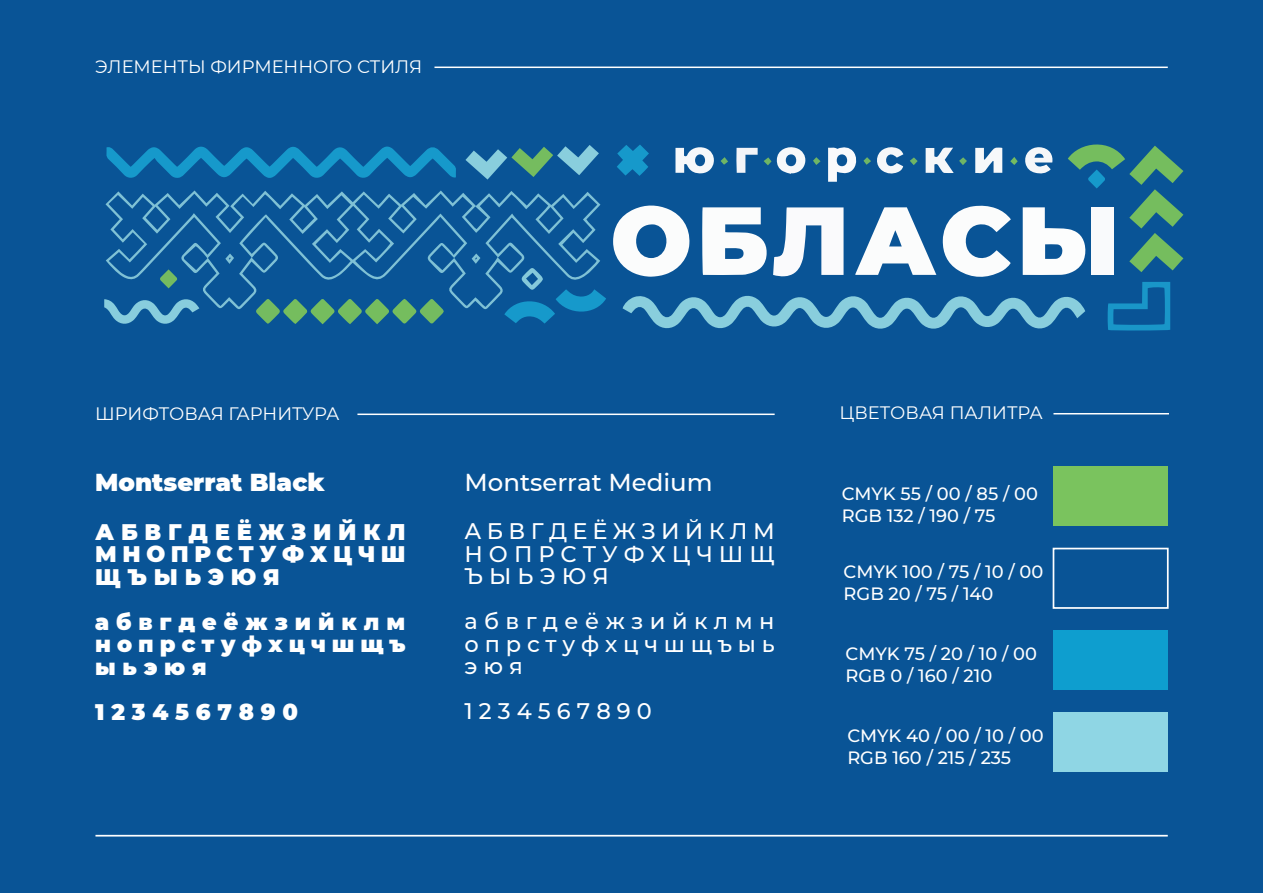
<style>
.page{position:relative;width:1263px;height:893px;background:#095496}
.page>*{position:absolute;margin:0;border:0;box-sizing:border-box;transform-origin:0 0}
.t1{font:500 24.45px "Montserrat";color:#fff}
.t2{font:900 24.45px "Montserrat";color:#fff}
.t3{font:900 22.5px/22.5px "Montserrat";letter-spacing:.265em;color:#fff;text-align:justify}
.t4{font:500 22.5px/22.5px "Montserrat";letter-spacing:.255em;color:#fff;text-align:justify}
.t5{font:18px "Montserrat";color:#fff}
.t6{font:500 17.85px/21.6px "Montserrat";color:#fff}
</style>
<div class="page">
<svg style="left:106px;top:190px;width:494px;height:120px"></svg>
<svg style="left:623px;top:295px;width:462px;height:34px"></svg>
<svg style="left:106px;top:146px;width:350px;height:32px"></svg>
<svg style="left:702px;top:207px;width:65px;height:68px"></svg>
<svg style="left:613px;top:205px;width:77px;height:72px"></svg>
<svg style="left:773px;top:207px;width:70px;height:69px"></svg>
<svg style="left:855px;top:207px;width:81px;height:68px"></svg>
<svg style="left:942px;top:205px;width:69px;height:72px"></svg>
<svg style="left:1107px;top:282px;width:63px;height:49px"></svg>
<svg style="left:104px;top:298px;width:95px;height:26px"></svg>
<svg style="left:675px;top:147px;width:39px;height:27px"></svg>
<svg style="left:617px;top:145px;width:32px;height:31px"></svg>
<svg style="left:828px;top:147px;width:29px;height:35px"></svg>
<svg style="left:465px;top:145px;width:134px;height:35px"></svg>
<svg style="left:975px;top:147px;width:27px;height:26px"></svg>
<svg style="left:926px;top:147px;width:28px;height:26px"></svg>
<svg style="left:777px;top:147px;width:29px;height:27px"></svg>
<svg style="left:877px;top:147px;width:26px;height:27px"></svg>
<svg style="left:736px;top:148px;width:22px;height:25px"></svg>
<svg style="left:256px;top:299px;width:188px;height:25px"></svg>
<svg style="left:504px;top:268px;width:102px;height:56px"></svg>
<svg style="left:160px;top:269px;width:17px;height:19px"></svg>
<svg style="left:1023px;top:144px;width:160px;height:131px"></svg>
<svg style="left:1010px;top:157px;width:8px;height:8px"></svg>
<svg style="left:959px;top:157px;width:8px;height:8px"></svg>
<svg style="left:764px;top:157px;width:7px;height:8px"></svg>
<svg style="left:720px;top:157px;width:8px;height:8px"></svg>
<svg style="left:910px;top:157px;width:8px;height:8px"></svg>
<svg style="left:863px;top:157px;width:8px;height:8px"></svg>
<svg style="left:813px;top:157px;width:7px;height:8px"></svg>
<svg style="left:225px;top:253px;width:9px;height:11px"></svg>
<svg style="left:472px;top:254px;width:8px;height:10px"></svg>
<hr style="left:434px;top:67px;width:734px;height:1px;background:#fff">
<hr style="left:95px;top:835px;width:1073px;height:1px;background:#fff">
<hr style="left:357px;top:414px;width:418px;height:1px;background:#fff">
<hr style="left:1053px;top:413px;width:116px;height:1px;background:#fff">
<div style="left:1053px;top:466px;width:115px;height:60px;background:#7ac35e"></div>
<div style="left:1053px;top:548px;width:115px;height:61px;border:2px solid #fff"></div>
<div style="left:1053px;top:631px;width:115px;height:59px;background:#0e9ecf"></div>
<div style="left:1053px;top:713px;width:115px;height:59px;background:#8fd6e4"></div>
<p class="t5" style="left:95px;top:54px;width:329px">ЭЛЕМЕНТЫ ФИРМЕННОГО СТИЛЯ</p>
<p class="t5" style="left:95px;top:401px;width:246px">ШРИФТОВАЯ ГАРНИТУРА</p>
<p class="t5" style="left:840px;top:400px;width:205px">ЦВЕТОВАЯ ПАЛИТРА</p>
<h1 class="t2" style="left:95px;top:464px;width:231px">Montserrat Black</h1>
<p class="t3" style="left:95px;top:519px;width:312px">А Б В Г Д Е Ё Ж З И Й К Л МНОПРСТУФХЦЧШ Щ Ъ Ы Ь Э Ю Я</p>
<p class="t3" style="left:95px;top:609px;width:312px">абвгдеёжзийклм нопрстуфхцчшщъ ы ь э ю я</p>
<p class="t3" style="left:95px;top:699px;width:204px">1 2 3 4 5 6 7 8 9 0</p>
<h1 class="t1" style="left:464px;top:466px;width:250px">Montserrat Medium</h1>
<p class="t4" style="left:464px;top:519px;width:312px">АБВГДЕЁЖЗИЙКЛМ НОПРСТУФХЦЧШЩ Ъ Ы Ь Э Ю Я</p>
<p class="t4" style="left:464px;top:609px;width:312px">абвгдеёжзийклмн опрстуфхцчшщъыь э ю я</p>
<p class="t4" style="left:464px;top:699px;width:189px">1 2 3 4 5 6 7 8 9 0</p>
<p class="t6" style="left:842px;top:482px;width:198px">CMYK 55 / 00 / 85 / 00<br>RGB 132 / 190 / 75</p>
<p class="t6" style="left:843px;top:560px;width:201px">CMYK 100 / 75 / 10 / 00<br>RGB 20 / 75 / 140</p>
<p class="t6" style="left:845px;top:642px;width:193px">CMYK 75 / 20 / 10 / 00<br>RGB 0 / 160 / 210</p>
<p class="t6" style="left:847px;top:724px;width:198px">CMYK 40 / 00 / 10 / 00<br>RGB 160 / 215 / 235</p>
</div>
